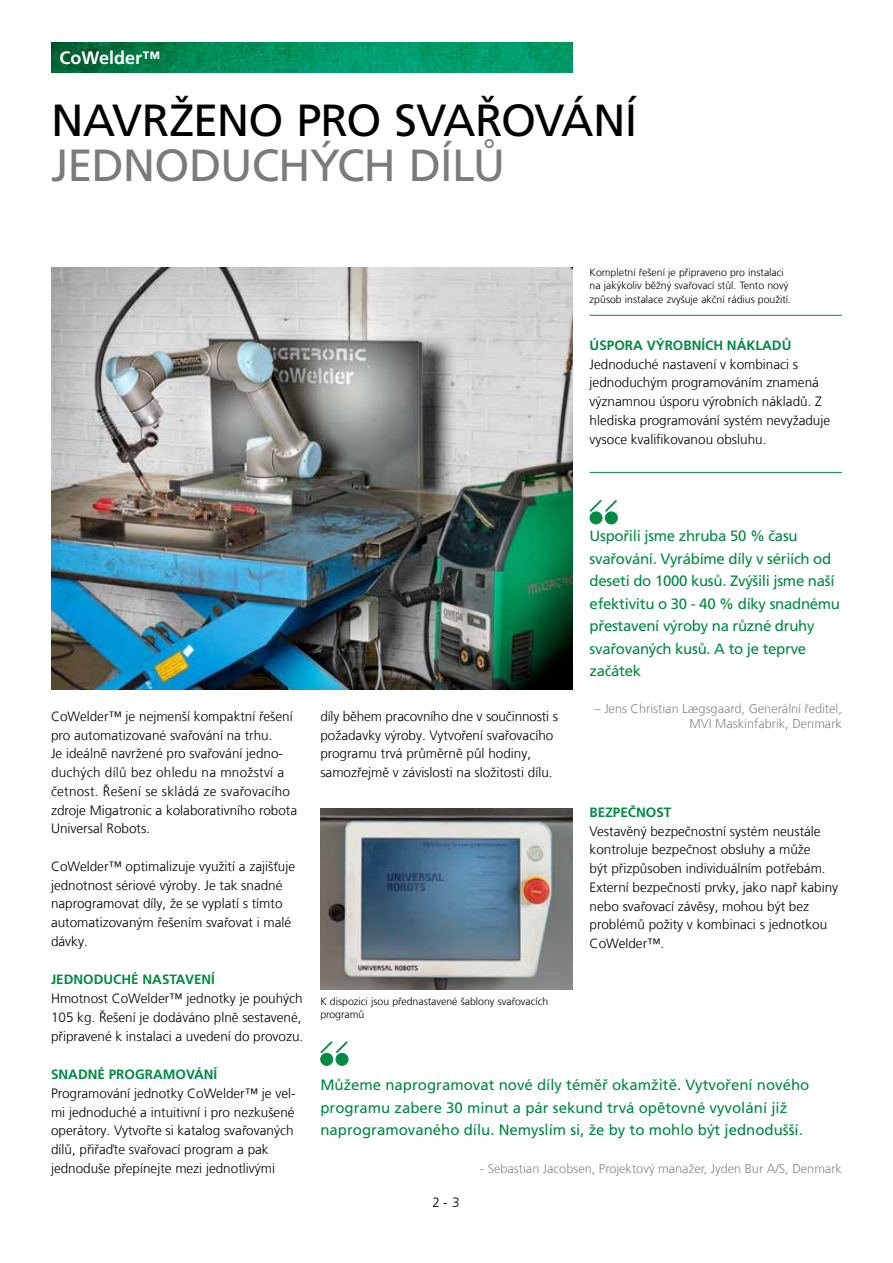
<style>
.page{position:relative;width:893px;height:1263px;background:#fff}
.page>*{position:absolute;margin:0;border:0;box-sizing:border-box;transform-origin:0 0}
.t1{font:45px "Frutiger LT Pro";letter-spacing:-.02em;color:#000}
.t2{font:45px "Frutiger LT Pro";letter-spacing:-.02em;color:#7a7b7a}
.t3{font:700 18px "Frutiger LT Pro";color:#fff}
.t4{font:15px/22.5px "Frutiger LT Pro";letter-spacing:-.02em;color:#008a44}
.t5{font:15px/22.5px "Frutiger LT Pro";color:#008a44}
.t6{font:300 13.5px/18.8px "Frutiger LT Com";color:#000}
.t7{font:700 13.5px "Frutiger LT Pro";color:#008a44}
.t8{font:300 12.75px/15.3px "Frutiger LT Com";color:#868786;text-align:right}
.t9{font:300 10.5px/13.5px "Frutiger LT Com";color:#000}
</style>
<div class="page">
<img style="left:51px;top:43px;width:522px;height:29px">
<hr style="left:590px;top:315px;width:252px;height:1px;background:#008a44">
<hr style="left:590px;top:472px;width:252px;height:1px;background:#008a44">
<img style="left:51px;top:268px;width:522px;height:422px">
<img style="left:320px;top:808px;width:253px;height:181px">
<div style="left:321px;top:1053px;width:12px;height:12px;background:#008a44;border-radius:50%"></div>
<div style="left:320px;top:1053px;width:13px;height:13px;border:1px solid #008a44;border-radius:50%"></div>
<div style="left:336px;top:1053px;width:12px;height:12px;background:#008a44;border-radius:50%"></div>
<div style="left:336px;top:1053px;width:12px;height:13px;border:1px solid #008a44;border-radius:50%"></div>
<svg style="left:320px;top:1041px;width:28px;height:14px"></svg>
<div style="left:590px;top:512px;width:12px;height:12px;background:#008a44;border-radius:50%"></div>
<div style="left:590px;top:511px;width:12px;height:13px;border:1px solid #008a44;border-radius:50%"></div>
<div style="left:605px;top:512px;width:12px;height:12px;background:#008a44;border-radius:50%"></div>
<div style="left:605px;top:511px;width:13px;height:13px;border:1px solid #008a44;border-radius:50%"></div>
<svg style="left:589px;top:499px;width:28px;height:15px"></svg>
<h2 class="t3" style="left:60px;top:47px;width:102px">CoWelder™</h2>
<h1 class="t1" style="left:51px;top:94px;width:588px">NAVRŽENO PRO SVAŘOVÁNÍ</h1>
<h1 class="t2" style="left:51px;top:139px;width:456px">JEDNODUCHÝCH DÍLŮ</h1>
<p class="t9" style="left:590px;top:265px;width:203px">Kompletní řešení je připraveno pro instalaci na jakýkoliv běžný svařovací stůl. Tento nový způsob instalace zvyšuje akční rádius použití.</p>
<p class="t7" style="left:590px;top:337px;width:203px">ÚSPORA VÝROBNÍCH NÁKLADŮ</p>
<p class="t6" style="left:590px;top:355px;width:242px">Jednoduché nastavení v kombinaci s jednoduchým programováním znamená významnou úsporu výrobních nákladů. Z hlediska programování systém nevyžaduje vysoce kvalifikovanou obsluhu.</p>
<p class="t4" style="left:590px;top:525px;width:252px">Uspořili jsme zhruba 50 % času svařování. Vyrábíme díly v sériích od deseti do 1000 kusů. Zvýšili jsme naší efektivitu o 30 - 40 % díky snadnému přestavení výroby na různé druhy svařovaných kusů. A to je teprve začátek</p>
<p class="t8" style="left:594px;top:701px;width:249px">– Jens Christian Lægsgaard, Generální ředitel,<br>MVI Maskinfabrik, Denmark</p>
<p class="t6" style="left:51px;top:707px;width:248px">CoWelder™ je nejmenší kompaktní řešení pro automatizované svařování na trhu.<br>Je ideálně navržené pro svařování jedno&shy;duchých dílů bez ohledu na množství a četnost. Řešení se skládá ze svařovacího zdroje Migatronic a kolaborativního robota Universal Robots.</p>
<p class="t6" style="left:51px;top:857px;width:246px">CoWelder™ optimalizuje využití a zajišťuje jednotnost sériové výroby. Je tak snadné naprogramovat díly, že se vyplatí s tímto automatizovaným řešením svařovat i malé dávky.</p>
<p class="t7" style="left:51px;top:972px;width:166px">JEDNODUCHÉ NASTAVENÍ</p>
<p class="t6" style="left:51px;top:989px;width:254px">Hmotnost CoWelder™ jednotky je pouhých<br>105 kg. Řešení je dodáváno plně sestavené, připravené k instalaci a uvedení do provozu.</p>
<p class="t7" style="left:51px;top:1066px;width:168px">SNADNÉ PROGRAMOVÁNÍ</p>
<p class="t6" style="left:51px;top:1084px;width:246px">Programování jednotky CoWelder™ je vel&shy;mi jednoduché a intuitivní i pro nezkušené operátory. Vytvořte si katalog svařovaných dílů, přiřaďte svařovací program a pak jednoduše přepínejte mezi jednotlivými</p>
<p class="t5" style="left:320px;top:1074px;width:491px">Můžeme naprogramovat nové díly téměř okamžitě. Vytvoření nového programu zabere 30 minut a pár sekund trvá opětovné vyvolání již naprogramovaného dílu. Nemyslím si, že by to mohlo být jednodušší.</p>
<p class="t6" style="left:320px;top:707px;width:239px">díly během pracovního dne v součinnosti s požadavky výroby. Vytvoření svařovacího programu trvá průměrně půl hodiny, samozřejmě v závislosti na složitosti dílu.</p>
<p class="t7" style="left:590px;top:804px;width:83px">BEZPEČNOST</p>
<p class="t6" style="left:590px;top:822px;width:250px">Vestavěný bezpečnostní systém neustále kontroluje bezpečnost obsluhy a může<br>být přizpůsoben individuálním potřebám.<br>Externí bezpečností prvky, jako např kabiny nebo svařovací závěsy, mohou být bez problémů požity v kombinaci s jednotkou CoWelder™.</p>
<p class="t9" style="left:320px;top:995px;width:230px">K dispozici jsou přednastavené šablony svařovacích programů</p>
<p class="t8" style="left:480px;top:1161px;width:364px">- Sebastian Jacobsen, Projektový manažer, Jyden Bur A/S, Denmark</p>
<p class="t6" style="left:433px;top:1193px;width:29px">2 - 3</p>
</div>
